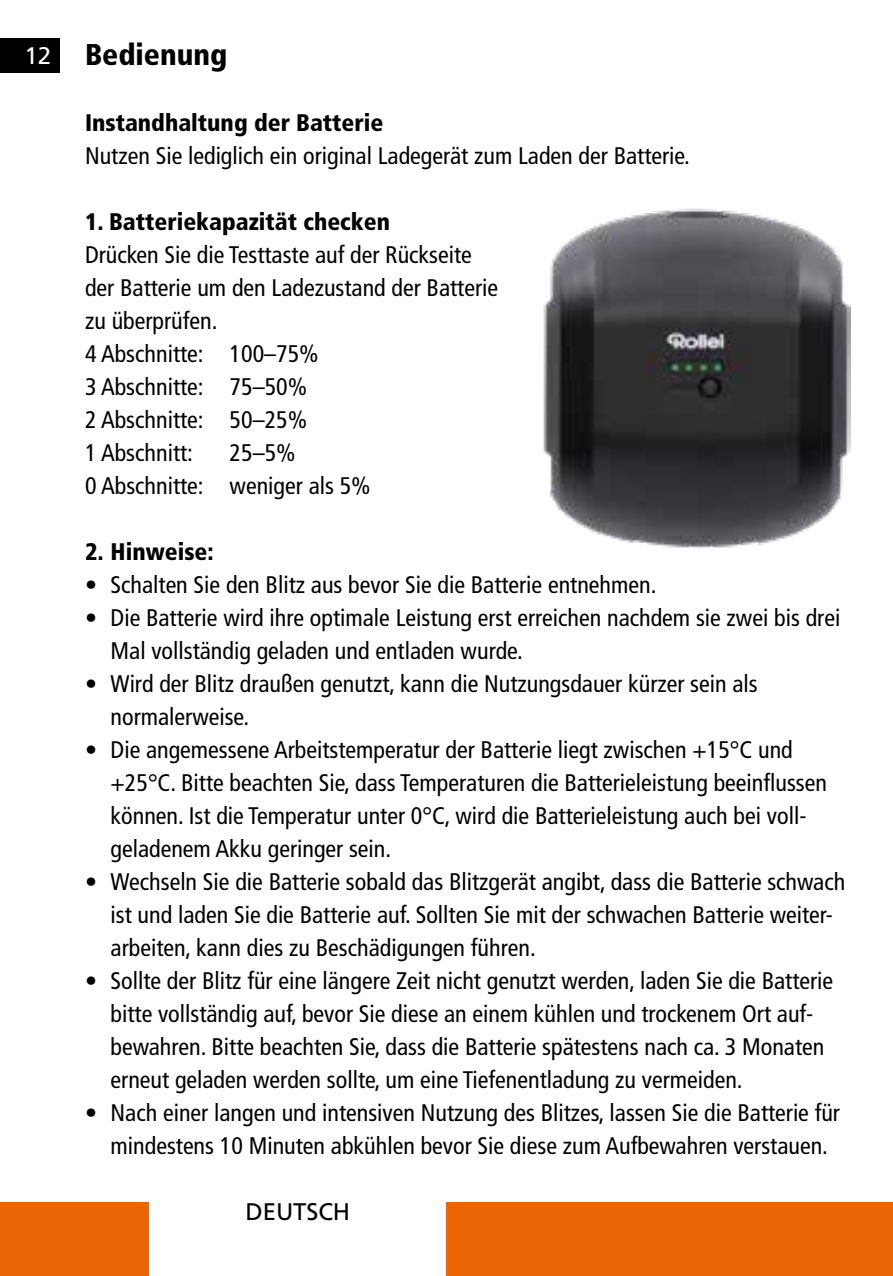
<style>
.page{position:relative;width:893px;height:1276px;background:#fff}
.page>*{position:absolute;margin:0;border:0;box-sizing:border-box;transform-origin:0 0}
.t1{font:900 condensed 30px "Frutiger LT";color:#000}
.t2{font:condensed 24px/33px "Frutiger LT";color:#000}
.t3{font:900 condensed 24px "Frutiger LT";color:#000}
.t4{font:24px "Frutiger LT";letter-spacing:-.005em;color:#000}
.t5{font:24px "Frutiger LT";color:#fff}
</style>
<div class="page">
<div style="left:0;top:39px;width:60px;height:34px;background:#000"></div>
<div style="left:446px;top:1201px;width:447px;height:75px;background:#ec6608"></div>
<div style="left:0;top:1201px;width:149px;height:75px;background:#ec6608"></div>
<img style="left:543px;top:208px;width:307px;height:340px">
<p class="t5" style="left:24px;top:42px;width:28px">12</p>
<p class="t1" style="left:85px;top:37px;width:144px">Bedienung</p>
<p class="t3" style="left:85px;top:108px;width:300px">Instandhaltung der Batterie</p>
<p class="t2" style="left:85px;top:139px;width:603px">Nutzen Sie lediglich ein original Ladegerät zum Laden der Batterie.</p>
<p class="t3" style="left:85px;top:207px;width:306px">1. Batteriekapazität checken</p>
<p class="t2" style="left:85px;top:238px;width:415px">Drücken Sie die Testtaste auf der Rückseite der Batterie um den Ladezustand der Batterie zu überprüfen.<br>4 Abschnitte: 100–75%<br>3 Abschnitte: 75–50%<br>2 Abschnitte: 50–25%<br>1 Abschnitt:</p>
<p class="t2" style="left:85px;top:436px;width:287px;text-indent:145px">25–5%<br>0 Abschnitte: weniger als 5%</p>
<p class="t3" style="left:85px;top:537px;width:130px">2. Hinweise:</p>
<p class="t2" style="left:85px;top:568px;width:569px">• Schalten Sie den Blitz aus bevor Sie die Batterie entnehmen.</p>
<p class="t2" style="left:111px;top:601px;width:731px;text-indent:-26px">• Die Batterie wird ihre optimale Leistung erst erreichen nachdem sie zwei bis drei<br>Mal vollständig geladen und entladen wurde.</p>
<p class="t2" style="left:111px;top:667px;width:649px;text-indent:-26px">• Wird der Blitz draußen genutzt, kann die Nutzungsdauer kürzer sein als normalerweise.</p>
<p class="t2" style="left:111px;top:733px;width:718px;text-indent:-26px">• Die angemessene Arbeitstemperatur der Batterie liegt zwischen +15°C und +25°C. Bitte beachten Sie, dass Temperaturen die Batterieleistung beeinflussen können. Ist die Temperatur unter 0°C, wird die Batterieleistung auch bei voll&shy;geladenem Akku geringer sein.</p>
<p class="t2" style="left:111px;top:865px;width:736px;text-indent:-26px">• Wechseln Sie die Batterie sobald das Blitzgerät angibt, dass die Batterie schwach ist und laden Sie die Batterie auf. Sollten Sie mit der schwachen Batterie weiter&shy;arbeiten, kann dies zu Beschädigungen führen.</p>
<p class="t2" style="left:111px;top:964px;width:724px;text-indent:-26px">• Sollte der Blitz für eine längere Zeit nicht genutzt werden, laden Sie die Batterie bitte vollständig auf, bevor Sie diese an einem kühlen und trockenem Ort auf&shy;bewahren. Bitte beachten Sie, dass die Batterie spätestens nach ca. 3 Monaten erneut geladen werden sollte, um eine Tiefenentladung zu vermeiden.</p>
<p class="t2" style="left:85px;top:1096px;width:756px;text-align:center">• Nach einer langen und intensiven Nutzung des Blitzes, lassen Sie die Batterie für mindestens 10 Minuten abkühlen bevor Sie diese zum Aufbewahren verstauen.</p>
<p class="t4" style="left:246px;top:1197px;width:106px">DEUTSCH</p>
</div>
